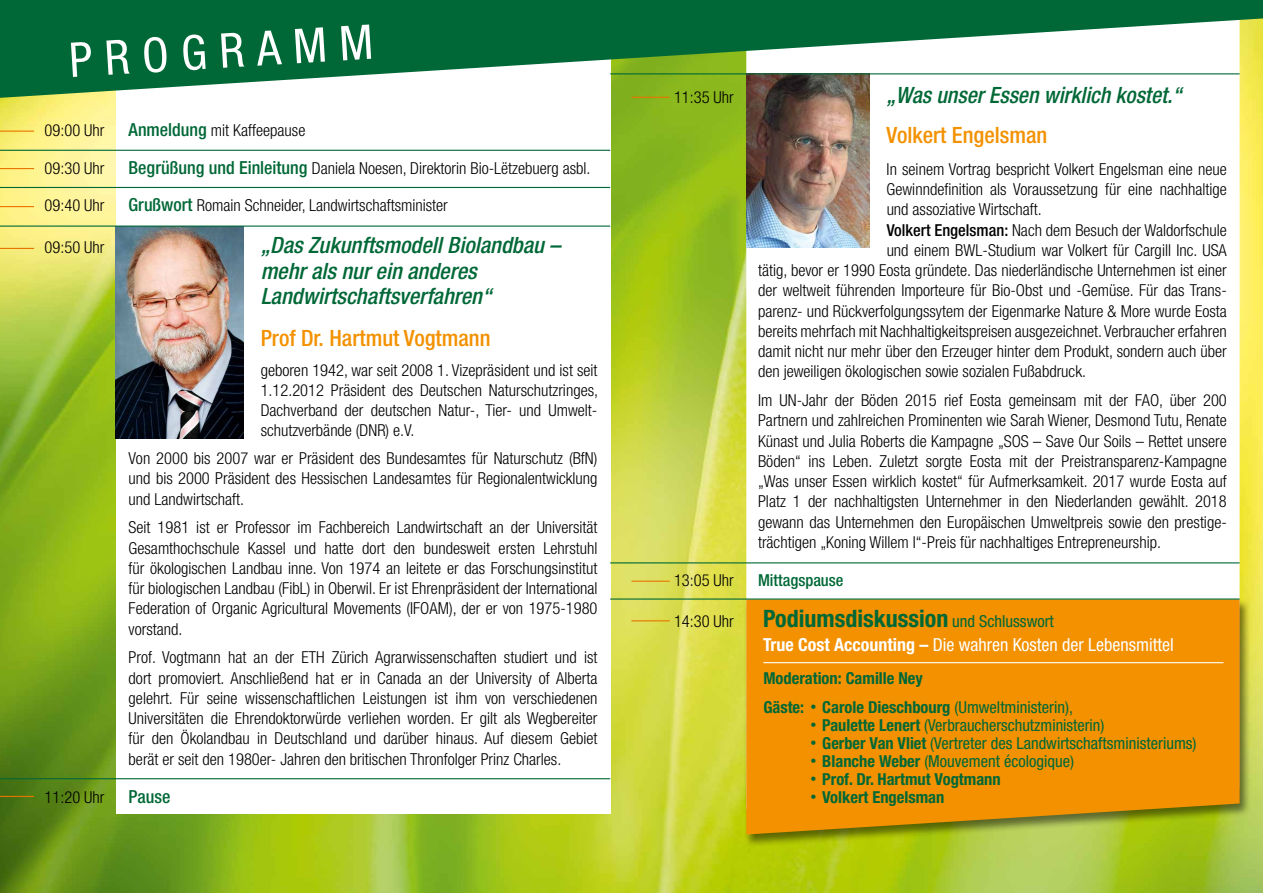
<style>
.page{position:relative;width:1263px;height:893px;background:#fff}
.page>*{position:absolute;margin:0;border:0;box-sizing:border-box;transform-origin:0 0}
.t1{font:condensed 48px "Helvetica Neue";color:#fff}
.t2{font:700 condensed 24px "Helvetica Neue";color:#006836}
.t3{font:italic 500 condensed 22.5px/25.5px "Helvetica Neue";color:#006837}
.t4{font:500 condensed 22.5px "Helvetica Neue";color:#f39100}
.t5{font:italic 500 condensed 22.5px "Helvetica Neue";color:#006836}
.t6{font:condensed 18px "Helvetica Neue";color:#fff}
.t7{font:500 condensed 18px "Helvetica Neue";color:#006836}
.t8{font:300 condensed 16.5px/20.2px "Helvetica Neue";color:#000;text-align:justify}
.t9{font:condensed 16.5px "Helvetica Neue";color:#006836}
.t10{font:700 condensed 16.5px/28.5px "Helvetica Neue";color:#006836}
.t11{font:500 condensed 16.5px "Helvetica Neue";color:#006837}
.s1{font-weight:500;font-size:18px;color:#006837}
.s2{font-weight:500;font-size:18px;color:#006836}
.s3{font-weight:500}
.s4{font-weight:300;font-size:16.5px;color:#000}
.s5{font-weight:400;font-size:16.5px}
.s6{font-weight:700}
.s7{font-weight:900;font-size:12px}
.s8{font-weight:400}
</style>
<div class="page">
<img style="left:0;top:98px;width:1263px;height:795px">
<div style="left:116px;top:48px;width:494px;height:765px;background:#fff"></div>
<svg style="left:746px;top:98px;width:493px;height:500px"></svg>
<div style="left:743px;top:598px;width:508px;height:249px;background:#000;opacity:.5"></div>
<svg style="left:746px;top:600px;width:493px;height:234px;background:#ec9202"></svg>
<svg style="left:0;top:0;width:1263px;height:98px;fill:#006836"></svg>
<hr style="left:0;top:131px;width:34px;height:1px;background:#ea7400">
<hr style="left:631px;top:97px;width:39px;height:1px;background:#ea7400">
<hr style="left:631px;top:581px;width:39px;height:1px;background:#ea7400">
<hr style="left:631px;top:620px;width:39px;height:1px;background:#ea7400">
<hr style="left:0;top:168px;width:34px;height:1px;background:#ea7400">
<hr style="left:0;top:206px;width:34px;height:1px;background:#ea7400">
<hr style="left:0;top:796px;width:34px;height:1px;background:#ea7400">
<hr style="left:0;top:248px;width:34px;height:1px;background:#ea7400">
<img style="left:116px;top:227px;width:127px;height:212px">
<hr style="left:0;top:150px;width:610px;height:1px;background:#006836">
<hr style="left:0;top:187px;width:610px;height:1px;background:#006836">
<img style="left:746px;top:74px;width:124px;height:174px">
<hr style="left:610px;top:73px;width:629px;height:1px;background:#006836">
<hr style="left:610px;top:562px;width:629px;height:1px;background:#006836">
<hr style="left:763px;top:662px;width:460px;height:1px;background:#fff">
<hr style="left:610px;top:598px;width:629px;height:2px;background:#006836">
<hr style="left:0;top:226px;width:610px;height:1px;background:#006836">
<hr style="left:0;top:778px;width:610px;height:1px;background:#006836">
<h1 class="t1" style="left:67px;top:34px;width:306px;rotate:-4deg">PROGRAMM</h1>
<p class="t8" style="left:45px;top:120px;width:61px">09:00 Uhr</p>
<p class="t8" style="left:129px;top:120px;width:178px"><span class="s1">Anmeldung</span> mit Kaffeepause</p>
<p class="t8" style="left:45px;top:158px;width:61px">09:30 Uhr</p>
<p class="t8" style="left:129px;top:158px;width:463px"><span class="s2">Begrüßung und Einleitung</span> Daniela Noesen, Direktorin Bio-Lëtzebuerg asbl.</p>
<p class="t8" style="left:45px;top:195px;width:61px">09:40 Uhr</p>
<p class="t8" style="left:129px;top:195px;width:321px"><span class="s2">Grußwort</span> Romain Schneider, Landwirtschaftsminister</p>
<p class="t8" style="left:45px;top:237px;width:61px">09:50 Uhr</p>
<h3 class="t3" style="left:261px;top:232px;width:301px">„Das Zukunftsmodell Biolandbau – mehr als nur ein anderes<br>Landwirtschaftsverfahren“</h3>
<h3 class="t4" style="left:261px;top:325px;width:231px">Prof Dr. Hartmut Vogtmann</h3>
<p class="t8" style="left:261px;top:360px;width:339px">geboren 1942, war seit 2008 1. Vizepräsident und ist seit 1.12.2012 Präsident des Deutschen Naturschutzringes, Dachverband der deutschen Natur-, Tier- und Umwelt&shy;schutzverbände (DNR) e.V.</p>
<p class="t8" style="left:129px;top:448px;width:470px">Von 2000 bis 2007 war er Präsident des Bundesamtes für Naturschutz (BfN) und bis 2000 Präsident des Hessischen Landesamtes für Regionalentwicklung und Landwirtschaft.</p>
<p class="t8" style="left:129px;top:517px;width:470px">Seit 1981 ist er Professor im Fachbereich Landwirtschaft an der Universität Gesamthochschule Kassel und hatte dort den bundesweit ersten Lehrstuhl für ökologischen Landbau inne. Von 1974 an leitete er das Forschungsinstitut für biologischen Landbau (FibL) in Oberwil. Er ist Ehrenpräsident der International Federation of Organic Agricultural Movements (IFOAM), der er von 1975-1980 vorstand.</p>
<p class="t8" style="left:129px;top:647px;width:470px">Prof. Vogtmann hat an der ETH Zürich Agrarwissenschaften studiert und ist dort promoviert. Anschließend hat er in Canada an der University of Alberta gelehrt. Für seine wissenschaftlichen Leistungen ist ihm von verschiedenen Universitäten die Ehrendoktorwürde verliehen worden. Er gilt als Wegbereiter für den Ökolandbau in Deutschland und darüber hinaus. Auf diesem Gebiet berät er seit den 1980er- Jahren den britischen Thronfolger Prinz Charles.</p>
<p class="t8" style="left:45px;top:786px;width:61px">11:20 Uhr</p>
<p class="t7" style="left:129px;top:786px;width:43px">Pause</p>
<p class="t8" style="left:674px;top:87px;width:61px">11:35 Uhr</p>
<h3 class="t5" style="left:887px;top:81px;width:297px">„Was unser Essen wirklich kostet.“</h3>
<h3 class="t4" style="left:887px;top:122px;width:162px">Volkert Engelsman</h3>
<p class="t8" style="left:887px;top:159px;width:342px">In seinem Vortrag bespricht Volkert Engelsman eine neue</p>
<p class="t8" style="left:887px;top:179px;width:342px">Gewinndefinition als Voraussetzung für eine nachhaltige</p>
<p class="t8" style="left:887px;top:199px;width:157px">und assoziative Wirtschaft.</p>
<p class="t8" style="left:887px;top:220px;width:342px"><span class="s3">Volkert Engelsman:</span> Nach dem Besuch der Waldorfschule</p>
<p class="t8" style="left:887px;top:240px;width:342px">und einem BWL-Studium war Volkert für Cargill Inc. USA</p>
<p class="t8" style="left:758px;top:260px;width:470px">tätig, bevor er 1990 Eosta gründete. Das niederländische Unternehmen ist einer</p>
<p class="t8" style="left:758px;top:280px;width:470px">der weltweit führenden Importeure für Bio-Obst und -Gemüse. Für das Trans-</p>
<p class="t8" style="left:758px;top:300px;width:470px">parenz- und Rückverfolgungssytem der Eigenmarke Nature &amp; More wurde Eosta</p>
<p class="t8" style="left:758px;top:321px;width:470px">bereits mehrfach mit Nachhaltigkeitspreisen ausgezeichnet. Verbraucher erfahren</p>
<p class="t8" style="left:758px;top:341px;width:470px">damit nicht nur mehr über den Erzeuger hinter dem Produkt, sondern auch über</p>
<p class="t8" style="left:758px;top:361px;width:329px">den jeweiligen ökologischen sowie sozialen Fußabdruck.</p>
<p class="t8" style="left:758px;top:390px;width:470px">Im UN-Jahr der Böden 2015 rief Eosta gemeinsam mit der FAO, über 200<br>Partnern und zahlreichen Prominenten wie Sarah Wiener, Desmond Tutu, Renate Künast und Julia Roberts die Kampagne „SOS – Save Our Soils – Rettet unsere Böden“ ins Leben. Zuletzt sorgte Eosta mit der Preistransparenz-Kampagne „Was unser Essen wirklich kostet“ für Aufmerksamkeit. 2017 wurde Eosta auf Platz 1 der nachhaltigsten Unternehmer in den Niederlanden gewählt. 2018 gewann das Unternehmen den Europäischen Umweltpreis sowie den prestige&shy;trächtigen „Koning Willem I“-Preis für nachhaltiges Entrepreneurship.</p>
<p class="t8" style="left:674px;top:570px;width:61px">13:05 Uhr</p>
<p class="t11" style="left:758px;top:570px;width:87px">Mittagspause</p>
<h2 class="t2" style="left:674px;top:604px;width:381px"><span class="s4">14:30 Uhr</span> Podiumsdiskussion <span class="s5">und Schlusswort</span></h2>
<p class="t6" style="left:763px;top:635px;width:412px"><span class="s6">True Cost Accounting –</span> Die wahren Kosten der Lebensmittel</p>
<p class="t10" style="left:763px;top:664px;width:311px">Moderation: Camille Ney<br>Gäste: <span class="s7">•</span> Carole Dieschbourg <span class="s8">(Umweltministerin),</span></p>
<p class="t9" style="left:810px;top:716px;width:295px"><span class="s7">•</span> <span class="s6">Paulette Lenert</span> (Verbraucherschutzministerin)</p>
<p class="t9" style="left:810px;top:734px;width:388px"><span class="s7">•</span> <span class="s6">Gerber Van Vliet</span> (Vertreter des Landwirtschaftsministeriums)</p>
<p class="t9" style="left:810px;top:752px;width:265px"><span class="s7">•</span> <span class="s6">Blanche Weber</span> (Mouvement écologique)</p>
<p class="t10" style="left:810px;top:765px;width:192px"><span class="s7">•</span> Prof. Dr. Hartmut Vogtmann</p>
<p class="t10" style="left:810px;top:783px;width:135px"><span class="s7">•</span> Volkert Engelsman</p>
</div>
